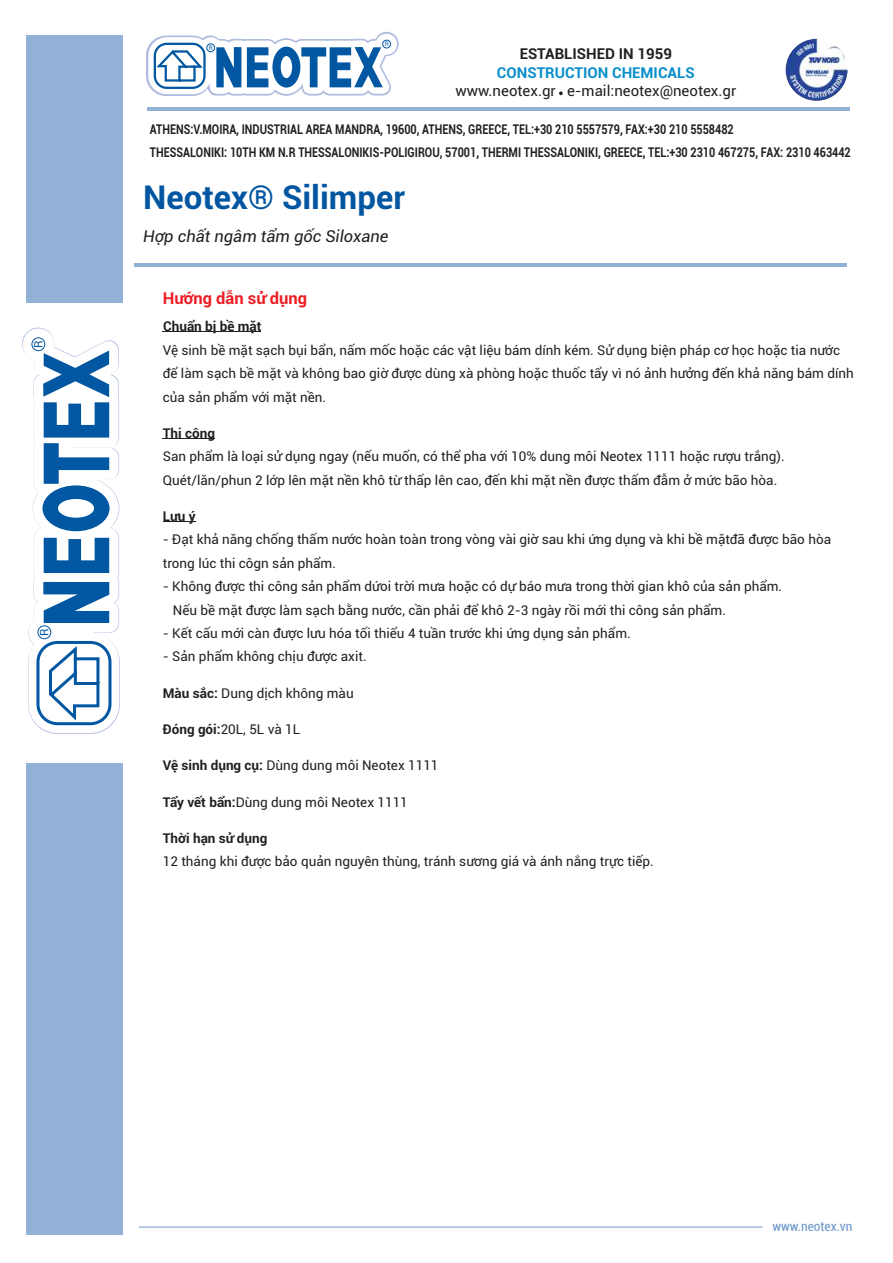
<style>
.page{position:relative;width:893px;height:1263px;background:#fff}
.page>*{position:absolute;margin:0;border:0;box-sizing:border-box;transform-origin:0 0}
.t1{font:700 33px "Roboto";color:#0156a1}
.t2{font:italic 16.5px "Roboto";color:#231f20}
.t3{font:700 16.5px "Roboto";color:#ee1d23}
.t4{font:15px "Roboto";color:#231f20}
.t5{font:700 15px "Roboto";color:#088ecb}
.t6{font:700 15px "Roboto";color:#231f20}
.t7{font:13.5px/23.4px "Roboto";color:#231f20}
.t8{font:700 13.5px/23.4px "Roboto";color:#231f20;scale:.8 1}
.t9{font:700 13.5px "Roboto";color:#231f20}
.t10{font:condensed 13.5px "Roboto";color:#729ac9}
.t11{font:11.55px "Roboto";color:#0157a2}
.t12{font:6.3px "Roboto";color:#0157a2}
.s1{font-weight:700}
</style>
<div class="page">
<hr style="left:163px;top:331px;width:98px;height:1px;background:#231f20">
<hr style="left:163px;top:438px;width:52px;height:1px;background:#231f20">
<hr style="left:163px;top:521px;width:33px;height:1px;background:#231f20">
<hr style="left:148px;top:108px;width:702px;height:3px;background:#91b1d7">
<svg style="left:559px;top:91px;width:4px;height:4px"></svg>
<img style="left:785px;top:39px;width:63px;height:62px;border-radius:50%">
<svg style="left:146px;top:31px;width:264px;height:80px"></svg>
<div style="left:154px;top:43px;width:52px;height:46px;border:2px solid #0157a2;border-radius:12px"></div>
<div style="left:207px;top:44px;width:8px;height:8px;border:1px solid #0157a2;border-radius:50%"></div>
<div style="left:383px;top:40px;width:8px;height:8px;border:1px solid #0157a2;border-radius:50%"></div>
<div style="left:26px;top:35px;width:96px;height:267px;background:#91b1d7"></div>
<div style="left:26px;top:763px;width:96px;height:472px;background:#91b1d7"></div>
<svg style="left:22px;top:327px;width:141px;height:407px"></svg>
<svg style="left:32px;top:338px;width:78px;height:386px"></svg>
<div style="left:36px;top:641px;width:75px;height:84px;border:3px solid #0157a2;border-radius:19px"></div>
<div style="left:38px;top:625px;width:13px;height:14px;border:1px solid #0157a2;border-radius:50%"></div>
<div style="left:32px;top:337px;width:13px;height:14px;border:1px solid #0157a2;border-radius:50%"></div>
<div style="left:70px;top:392px;width:12px;height:5px;background:#fff"></div>
<hr style="left:139px;top:1227px;width:624px;height:1px;background:#729ac9">
<hr style="left:134px;top:264px;width:713px;height:3px;background:#8fb1d6">
<p class="t11" style="left:34px;top:348px;width:9px;rotate:-90deg">R</p>
<p class="t11" style="left:40px;top:636px;width:9px;rotate:-90deg">R</p>
<p class="t12" style="left:209px;top:45px;width:6px">R</p>
<p class="t12" style="left:385px;top:41px;width:6px">R</p>
<p class="t6" style="left:520px;top:48px;width:154px">ESTABLISHED IN 1959</p>
<p class="t5" style="left:497px;top:66px;width:199px">CONSTRUCTION CHEMICALS</p>
<p class="t4" style="left:455px;top:85px;width:282px">www.neotex.gr e-mail:neotex@neotex.gr</p>
<p class="t8" style="left:150px;top:119px;width:878px">ATHENS:V.MOIRA, INDUSTRIAL AREA MANDRA, 19600, ATHENS, GREECE, TEL:+30 210 5557579, FAX:+30 210 5558482<br>THESSALONIKI: 10TH KM N.R THESSALONIKIS-POLIGIROU, 57001, THERMI THESSALONIKI, GREECE, TEL:+30 2310 467275, FAX: 2310 463442</p>
<h1 class="t1" style="left:143px;top:184px;width:263px">Neotex® Silimper</h1>
<p class="t2" style="left:143px;top:230px;width:247px">Hợp chất ngâm tẩm gốc Siloxane</p>
<p class="t3" style="left:163px;top:292px;width:146px">Hướng dẫn sử dụng</p>
<p class="t9" style="left:163px;top:321px;width:100px">Chuẩn bị bề mặt</p>
<p class="t7" style="left:163px;top:340px;width:692px">Vệ sinh bề mặt sạch bụi bẩn, nấm mốc hoặc các vật liệu bám dính kém. Sử dụng biện pháp cơ học hoặc tia nước để làm sạch bề mặt và không bao giờ được dùng xà phòng hoặc thuốc tẩy vì nó ảnh hưởng đến khả năng bám dính của sản phẩm với mặt nền.</p>
<p class="t9" style="left:163px;top:428px;width:54px">Thi công</p>
<p class="t7" style="left:163px;top:446px;width:623px">San phẩm là loại sử dụng ngay (nếu muốn, có thể pha với 10% dung môi Neotex 1111 hoặc rượu trắng).<br>Quét/lăn/phun 2 lớp lên mặt nền khô từ thấp lên cao, đến khi mặt nền được thấm đẫm ở mức bão hòa.</p>
<p class="t9" style="left:163px;top:511px;width:34px">Lưu ý</p>
<p class="t7" style="left:163px;top:529px;width:670px">- Đạt khả năng chống thấm nước hoàn toàn trong vòng vài giờ sau khi ứng dụng và khi bề mặtđã được bão hòa trong lúc thi côgn sản phẩm.</p>
<p class="t7" style="left:173px;top:576px;width:611px;text-indent:-10px">- Không được thi công sản phẩm dứoi trời mưa hoặc có dự báo mưa trong thời gian khô của sản phẩm.<br>Nếu bề mặt được làm sạch bằng nước, cần phải để khô 2-3 ngày rồi mới thi công sản phẩm.</p>
<p class="t7" style="left:163px;top:623px;width:469px">- Kết cấu mới càn được lưu hóa tối thiểu 4 tuần trước khi ứng dụng sản phẩm.</p>
<p class="t7" style="left:163px;top:646px;width:205px">- Sản phẩm không chịu được axit.</p>
<p class="t7" style="left:163px;top:683px;width:192px"><span class="s1">Màu sắc:</span> Dung dịch không màu</p>
<p class="t7" style="left:163px;top:719px;width:139px"><span class="s1">Đóng gói:</span>20L, 5L và 1L</p>
<p class="t7" style="left:163px;top:755px;width:277px"><span class="s1">Vệ sinh dụng cụ:</span> Dùng dung môi Neotex 1111</p>
<p class="t7" style="left:163px;top:792px;width:247px"><span class="s1">Tẩy vết bẩn:</span>Dùng dung môi Neotex 1111</p>
<p class="t9" style="left:163px;top:833px;width:106px">Thời hạn sử dụng</p>
<p class="t7" style="left:163px;top:851px;width:493px">12 tháng khi được bảo quản nguyên thùng, tránh sương giá và ánh nắng trực tiếp.</p>
<p class="t10" style="left:772px;top:1220px;width:82px">www.neotex.vn</p>
</div>
